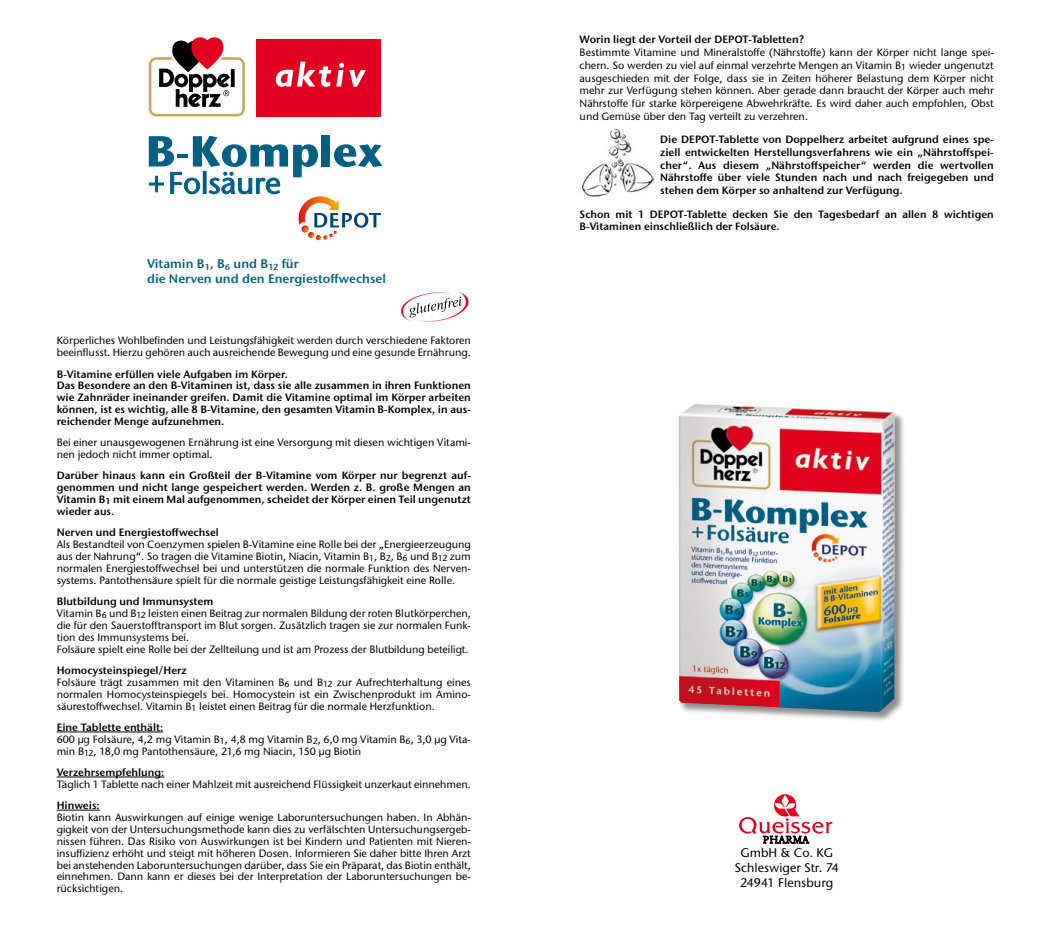
<style>
.page{position:relative;width:1049px;height:929px;background:#fff}
.page>*{position:absolute;margin:0;border:0;box-sizing:border-box;transform-origin:0 0}
.t1{font:600 12.5px/15px "Stone Sans ITC Pro";color:#005f85}
.t2{font:500 12.5px/15px "Stone Sans ITC Pro";color:#000;text-align:center}
.t3{font:500 10.62px/11.9px "Stone Sans ITC Pro";color:#000}
.t4{font:600 10.62px/11.9px "Stone Sans ITC Pro";color:#000}
.s1{font-weight:600}
</style>
<div class="page">
<svg style="left:739px;top:794px;width:93px;height:49px"></svg>
<div style="left:678px;top:403px;width:227px;height:319px;background:#000;opacity:.45"></div>
<img style="left:678px;top:404px;width:217px;height:308px">
<hr style="left:57px;top:731px;width:106px;height:1px;background:#000">
<hr style="left:57px;top:776px;width:107px;height:1px;background:#000">
<hr style="left:57px;top:809px;width:43px;height:1px;background:#000">
<div style="left:322px;top:135px;width:8px;height:31px;background:#005f85"></div>
<div style="left:256px;top:39px;width:125px;height:77px;background:#e3001e"></div>
<svg style="left:276px;top:62px;width:90px;height:25px"></svg>
<svg style="left:148px;top:37px;width:97px;height:80px"></svg>
<svg style="left:401px;top:292px;width:68px;height:30px"></svg>
<svg style="left:149px;top:136px;width:233px;height:104px"></svg>
<img style="left:581px;top:128px;width:72px;height:69px">
<p class="t1" style="left:147px;top:256px;width:240px">Vitamin B<sub>1</sub>, B<sub>6</sub> und B<sub>12</sub> für<br>die Nerven und den Energiestoffwechsel</p>
<p class="t3" style="left:57px;top:334px;width:416px">Körperliches Wohlbefinden und Leistungsfähigkeit werden durch verschiedene Faktoren beeinflusst. Hierzu gehören auch ausreichende Bewegung und eine gesunde Ernährung.</p>
<p class="t4" style="left:57px;top:368px;width:416px">B-Vitamine erfüllen viele Aufgaben im Körper.<br>Das Besondere an den B-Vitaminen ist, dass sie alle zusammen in ihren Funktionen wie Zahnräder ineinander greifen. Damit die Vitamine optimal im Körper arbeiten können, ist es wichtig, alle 8 B-Vitamine, den gesamten Vitamin B-Komplex, in aus&shy;reichender Menge aufzunehmen.</p>
<p class="t3" style="left:57px;top:436px;width:416px">Bei einer unausgewogenen Ernährung ist eine Versorgung mit diesen wichtigen Vitami&shy;nen jedoch nicht immer optimal.</p>
<p class="t4" style="left:57px;top:469px;width:416px;text-align:justify">Darüber hinaus kann ein Großteil der B-Vitamine vom Körper nur begrenzt auf&shy;genommen und nicht lange gespeichert werden. Werden z. B. große Mengen an Vitamin B<sub>1</sub> mit einem Mal aufgenommen, scheidet der Körper einen Teil ungenutzt wieder aus.</p>
<p class="t4" style="left:57px;top:526px;width:164px">Nerven und Energiestoffwechsel</p>
<p class="t3" style="left:57px;top:538px;width:416px;text-align:justify">Als Bestandteil von Coenzymen spielen B-Vitamine eine Rolle bei der „Energieerzeugung aus der Nahrung“. So tragen die Vitamine Biotin, Niacin, Vitamin B<sub>1</sub>, B<sub>2</sub>, B<sub>6</sub> und B<sub>12</sub> zum normalen Energiestoffwechsel bei und unterstützen die normale Funktion des Nerven&shy;systems. Pantothensäure spielt für die normale geistige Leistungsfähigkeit eine Rolle.</p>
<p class="t3" style="left:57px;top:595px;width:416px"><span class="s1">Blutbildung und Immunsystem<br></span>Vitamin B<sub>6</sub> und B<sub>12</sub> leisten einen Beitrag zur normalen Bildung der roten Blutkörperchen, die für den Sauerstofftransport im Blut sorgen. Zusätzlich tragen sie zur normalen Funk&shy;tion des Immunsystems bei.<br>Folsäure spielt eine Rolle bei der Zellteilung und ist am Prozess der Blutbildung beteiligt.</p>
<p class="t3" style="left:57px;top:664px;width:416px"><span class="s1">Homocysteinspiegel/Herz<br></span>Folsäure trägt zusammen mit den Vitaminen B<sub>6</sub> und B<sub>12</sub> zur Aufrechterhaltung eines normalen Homocysteinspiegels bei. Homocystein ist ein Zwischenprodukt im Amino&shy;säurestoffwechsel. Vitamin B<sub>1</sub> leistet einen Beitrag für die normale Herzfunktion.</p>
<p class="t3" style="left:57px;top:721px;width:416px"><span class="s1">Eine Tablette enthält:<br></span>600 µg Folsäure, 4,2 mg Vitamin B<sub>1</sub>, 4,8 mg Vitamin B<sub>2</sub>, 6,0 mg Vitamin B<sub>6</sub>, 3,0 µg Vita&shy;min B<sub>12</sub>, 18,0 mg Pantothensäure, 21,6 mg Niacin, 150 µg Biotin</p>
<p class="t4" style="left:57px;top:766px;width:109px">Verzehrsempfehlung:</p>
<p class="t3" style="left:57px;top:778px;width:416px">Täglich 1 Tablette nach einer Mahlzeit mit ausreichend Flüssigkeit unzerkaut einnehmen.</p>
<p class="t4" style="left:57px;top:799px;width:45px">Hinweis:</p>
<p class="t3" style="left:57px;top:811px;width:416px;text-align:justify">Biotin kann Auswirkungen auf einige wenige Laboruntersuchungen haben. In Abhän&shy;gigkeit von der Untersuchungsmethode kann dies zu verfälschten Untersuchungsergeb&shy;nissen führen. Das Risiko von Auswirkungen ist bei Kindern und Patienten mit Nieren&shy;insuffizienz erhöht und steigt mit höheren Dosen. Informieren Sie daher bitte Ihren Arzt bei anstehenden Laboruntersuchungen darüber, dass Sie ein Präparat, das Biotin enthält, einnehmen. Dann kann er dieses bei der Interpretation der Laboruntersuchungen be&shy;rücksichtigen.</p>
<p class="t4" style="left:580px;top:34px;width:226px">Worin liegt der Vorteil der DEPOT-Tabletten?</p>
<p class="t3" style="left:580px;top:46px;width:416px;line-height:12.8px;text-align:justify">Bestimmte Vitamine und Mineralstoffe (Nährstoffe) kann der Körper nicht lange spei&shy;chern. So werden zu viel auf einmal verzehrte Mengen an Vitamin B<sub>1</sub> wieder ungenutzt ausgeschieden mit der Folge, dass sie in Zeiten höherer Belastung dem Körper nicht mehr zur Verfügung stehen können. Aber gerade dann braucht der Körper auch mehr Nährstoffe für starke körpereigene Abwehrkräfte. Es wird daher auch empfohlen, Obst und Gemüse über den Tag verteilt zu verzehren.</p>
<p class="t4" style="left:660px;top:133px;width:335px;line-height:12.8px;text-align:justify">Die DEPOT-Tablette von Doppelherz arbeitet aufgrund eines spe&shy;ziell entwickelten Herstellungsverfahrens wie ein „Nährstoffspei&shy;cher“. Aus diesem „Nährstoffspeicher“ werden die wertvollen Nährstoffe über viele Stunden nach und nach freigegeben und stehen dem Körper so anhaltend zur Verfügung.</p>
<p class="t4" style="left:580px;top:207px;width:416px;line-height:12.8px">Schon mit 1 DEPOT-Tablette decken Sie den Tagesbedarf an allen 8 wichtigen<br>B-Vitaminen einschließlich der Folsäure.</p>
<p class="t2" style="left:734px;top:845px;width:106px">GmbH &amp; Co. KG<br>Schleswiger Str. 74<br>24941 Flensburg</p>
</div>
